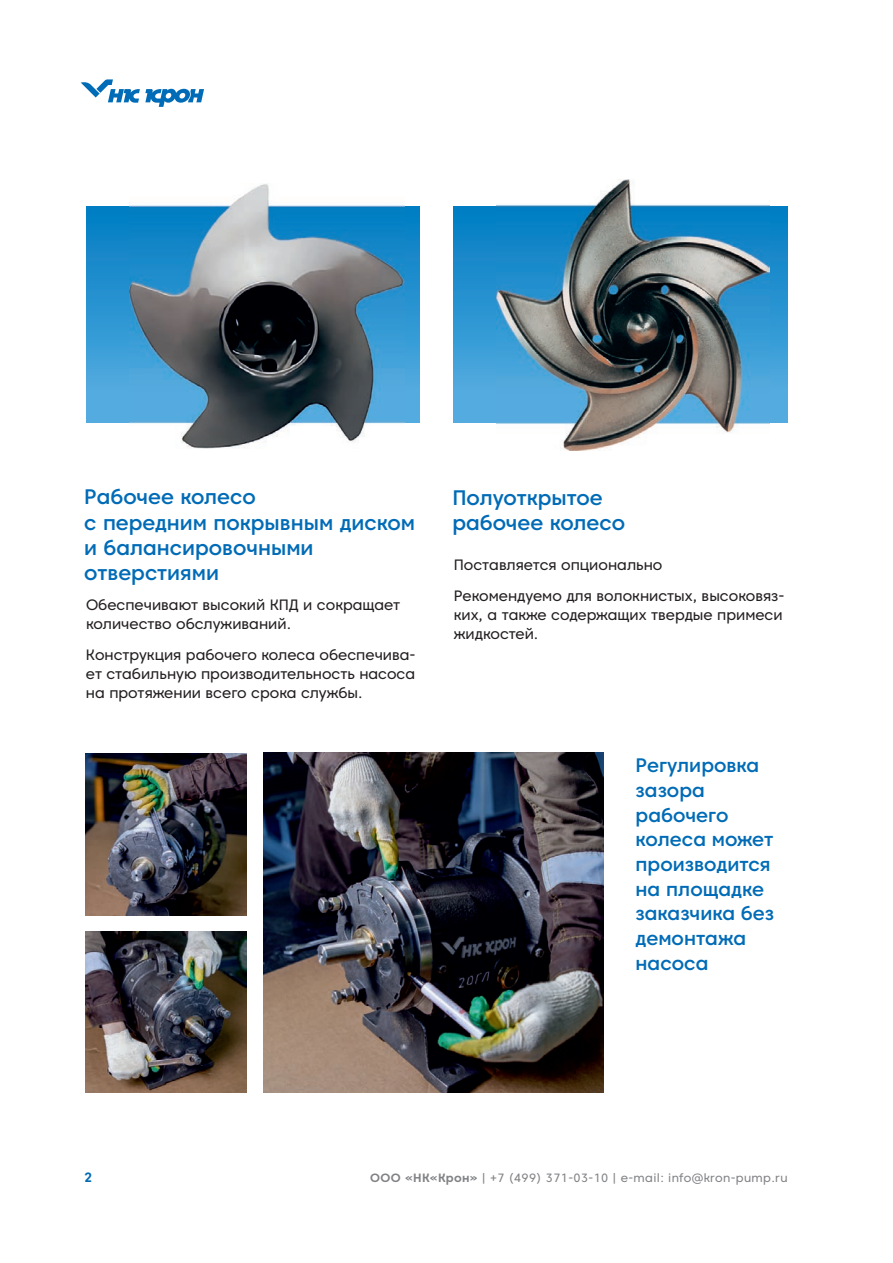
<style>
.page{position:relative;width:893px;height:1263px;background:#fff}
.page>*{position:absolute;margin:0;border:0;box-sizing:border-box;transform-origin:0 0}
.t1{font:500 21px/25.3px "Caros";color:#006bb6}
.t2{font:500 19.5px/24.8px "Caros";color:#006bb6}
.t3{font:15px/19px "Caros";color:#231f20}
.t4{font:700 13.5px "Caros";color:#006bb6}
.t5{font:12px "Caros";letter-spacing:.03em;color:#808285}
.s1{font-weight:700}
</style>
<div class="page">
<svg style="left:81px;top:79px;width:123px;height:28px"></svg>
<div style="left:454px;top:206px;width:334px;height:216px;background:linear-gradient(to bottom,#007cc3,#5cb0e2)"></div>
<div style="left:86px;top:206px;width:334px;height:216px;background:linear-gradient(to bottom,#007cc3,#5cb0e2)"></div>
<img style="left:264px;top:753px;width:340px;height:340px">
<img style="left:85px;top:754px;width:162px;height:161px">
<img style="left:85px;top:931px;width:162px;height:162px">
<img style="left:129px;top:183px;width:276px;height:266px">
<img style="left:497px;top:180px;width:272px;height:270px">
<h1 class="t1" style="left:84px;top:486px;width:332px">Рабочее колесо<br>с передним покрывным диском и балансировочными отверстиями</h1>
<p class="t3" style="left:86px;top:597px;width:316px">Обеспечивают высокий КПД и сокращает количество обслуживаний.</p>
<p class="t3" style="left:86px;top:646px;width:331px;text-align:justify">Конструкция рабочего колеса обеспечива&shy;ет стабильную производительность насоса на протяжении всего срока службы.</p>
<h1 class="t1" style="left:452px;top:487px;width:174px">Полуоткрытое рабочее колесо</h1>
<p class="t3" style="left:454px;top:551px;width:332px;line-height:30.8px">Поставляется опционально<br>Рекомендуемо для волокнистых, высоковяз-</p>
<p class="t3" style="left:454px;top:606px;width:330px">ких, а также содержащих твердые примеси жидкостей.</p>
<h2 class="t2" style="left:636px;top:755px;width:140px">Регулировка зазора рабочего колеса может производится на площадке заказчика без демонтажа насоса</h2>
<p class="t4" style="left:84px;top:1172px;width:10px">2</p>
<p class="t5" style="left:370px;top:1173px;width:419px"><span class="s1">ООО «НК«Крон»</span> | +7 (499) 371-03-10 | e-mail: info@kron-pump.ru</p>
</div>
